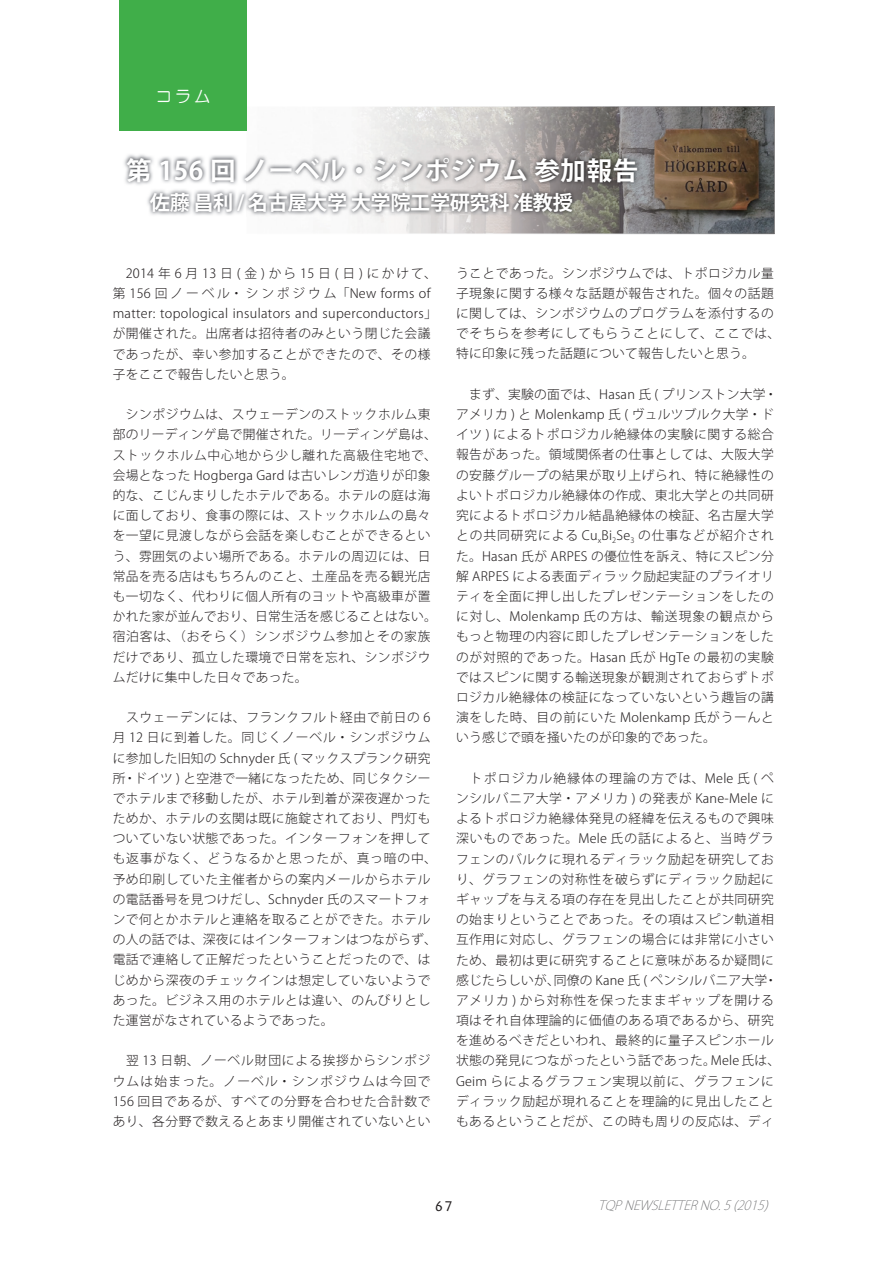
<style>
.page{position:relative;width:893px;height:1263px;background:#fff}
.page>*{position:absolute;margin:0;border:0;box-sizing:border-box;transform-origin:0 0}
.t1{font:700 25.5px "Koz Go Pro";letter-spacing:.02em;color:#fff}
.t2{font:700 20.25px "Koz Go Pro";letter-spacing:-.02em;color:#fff}
.t3{font:15.9px "HG Maru Gothic MPRO";color:#fff}
.t4{font:13.8px "Lithos Pro";color:#231f20}
.t5{font:300 12.75px/20.2px "Koz Go Pro";letter-spacing:.04em;color:#231f20}
.t6{font:italic 200 12.75px "Koz Go Pro";color:#57585a}
</style>
<div class="page">
<img style="left:357px;top:107px;width:366px;height:84px">
<img style="left:353px;top:191px;width:422px;height:43px">
<img style="left:119px;top:130px;width:45px;height:1px">
<img style="left:723px;top:106px;width:52px;height:86px">
<img style="left:412px;top:106px;width:312px;height:1px">
<img style="left:124px;top:153px;width:517px;height:63px">
<div style="left:119px;top:0;width:128px;height:130px;background:#40ae49"></div>
<p class="t3" style="left:156px;top:88px;width:56px">コラム</p>
<h1 class="t1" style="left:126px;top:154px;width:513px">第 156 回 ノーベル・シンポジウム 参加報告</h1>
<h2 class="t2" style="left:150px;top:189px;width:424px">佐藤 昌利 / 名古屋大学 大学院工学研究科 准教授</h2>
<p class="t5" style="left:113px;top:263px;width:326px">　2014年6月13日(金)から15日(日)にかけて、第 156 回ノーベル・シンポジウム「New forms of matter: topological insulators and superconductors」が開催された。出席者は招待者のみという閉じた会議であったが、幸い参加することができたので、その様子をここで報告したいと思う。</p>
<p class="t5" style="left:113px;top:404px;width:326px">　シンポジウムは、スウェーデンのストックホルム東部のリーディンゲ島で開催された。リーディンゲ島は、ストックホルム中心地から少し離れた高級住宅地で、会場となった Hogberga Gard は古いレンガ造りが印象的な、こじんまりしたホテルである。ホテルの庭は海に面しており、食事の際には、ストックホルムの島々を一望に見渡しながら会話を楽しむことができるという、雰囲気のよい場所である。ホテルの周辺には、日常品を売る店はもちろんのこと、土産品を売る観光店も一切なく、代わりに個人所有のヨットや高級車が置かれた家が並んでおり、日常生活を感じることはない。宿泊客は、（おそらく）シンポジウム参加とその家族だけであり、孤立した環境で日常を忘れ、シンポジウムだけに集中した日々であった。</p>
<p class="t5" style="left:113px;top:707px;width:326px">　スウェーデンには、フランクフルト経由で前日の 6月 12 日に到着した。同じくノーベル・シンポジウムに参加した旧知の Schnyder 氏 ( マックスプランク研究所・ドイツ ) と空港で一緒になったため、同じタクシーでホテルまで移動したが、ホテル到着が深夜遅かったためか、ホテルの玄関は既に施錠されており、門灯もついていない状態であった。インターフォンを押しても返事がなく、どうなるかと思ったが、真っ暗の中、予め印刷していた主催者からの案内メールからホテルの電話番号を見つけだし、Schnyder 氏のスマートフォンで何とかホテルと連絡を取ることができた。ホテルの人の話では、深夜にはインターフォンはつながらず、電話で連絡して正解だったということだったので、はじめから深夜のチェックインは想定していないようであった。ビジネス用のホテルとは違い、のんびりとした運営がなされているようであった。</p>
<p class="t5" style="left:113px;top:1051px;width:319px;text-align:justify">　翌 13 日朝、ノーベル財団による挨拶からシンポジウムは始まった。ノーベル・シンポジウムは今回で156 回目であるが、すべての分野を合わせた合計数であり、各分野で数えるとあまり開催されていないとい</p>
<p class="t5" style="left:456px;top:263px;width:326px">うことであった。シンポジウムでは、トポロジカル量子現象に関する様々な話題が報告された。個々の話題に関しては、シンポジウムのプログラムを添付するのでそちらを参考にしてもらうことにして、ここでは、特に印象に残った話題について報告したいと思う。</p>
<p class="t5" style="left:456px;top:384px;width:323px">　まず、実験の面では、Hasan 氏 ( プリンストン大学・アメリカ ) と Molenkamp 氏 ( ヴュルツブルク大学・ドイツ ) によるトポロジカル絶縁体の実験に関する総合報告があった。領域関係者の仕事としては、大阪大学の安藤グループの結果が取り上げられ、特に絶縁性のよいトポロジカル絶縁体の作成、東北大学との共同研究によるトポロジカル結晶絶縁体の検証、名古屋大学との共同研究による Cu<sub>x</sub>Bi<sub>2</sub>Se<sub>3</sub> の仕事などが紹介された。Hasan 氏が ARPES の優位性を訴え、特にスピン分解 ARPES による表面ディラック励起実証のプライオリティを全面に押し出したプレゼンテーションをしたのに対し、Molenkamp 氏の方は、輸送現象の観点からもっと物理の内容に即したプレゼンテーションをしたのが対照的であった。Hasan 氏が HgTe の最初の実験ではスピンに関する輸送現象が観測されておらずトポロジカル絶縁体の検証になっていないという趣旨の講演をした時、目の前にいた Molenkamp 氏がうーんという感じで頭を掻いたのが印象的であった。</p>
<p class="t5" style="left:456px;top:768px;width:326px">　トポロジカル絶縁体の理論の方では、Mele 氏 ( ペンシルバニア大学・アメリカ ) の発表が Kane-Mele によるトポロジカ絶縁体発見の経緯を伝えるもので興味深いものであった。Mele 氏の話によると、当時グラフェンのバルクに現れるディラック励起を研究しており、グラフェンの対称性を破らずにディラック励起にギャップを与える項の存在を見出したことが共同研究の始まりということであった。その項はスピン軌道相互作用に対応し、グラフェンの場合には非常に小さいため、最初は更に研究することに意味があるか疑問に感じたらしいが、同僚の Kane 氏 ( ペンシルバニア大学・アメリカ ) から対称性を保ったままギャップを開ける項はそれ自体理論的に価値のある項であるから、研究を進めるべきだといわれ、最終的に量子スピンホール状態の発見につながったという話であった。Mele 氏は、<br>Geim らによるグラフェン実現以前に、グラフェンにディラック励起が現れることを理論的に見出したこともあるということだが、この時も周りの反応は、ディ</p>
<p class="t4" style="left:434px;top:1198px;width:21px">67</p>
<p class="t6" style="left:598px;top:1197px;width:175px">TQPNEWSLETTERNO.5(2015)</p>
</div>
